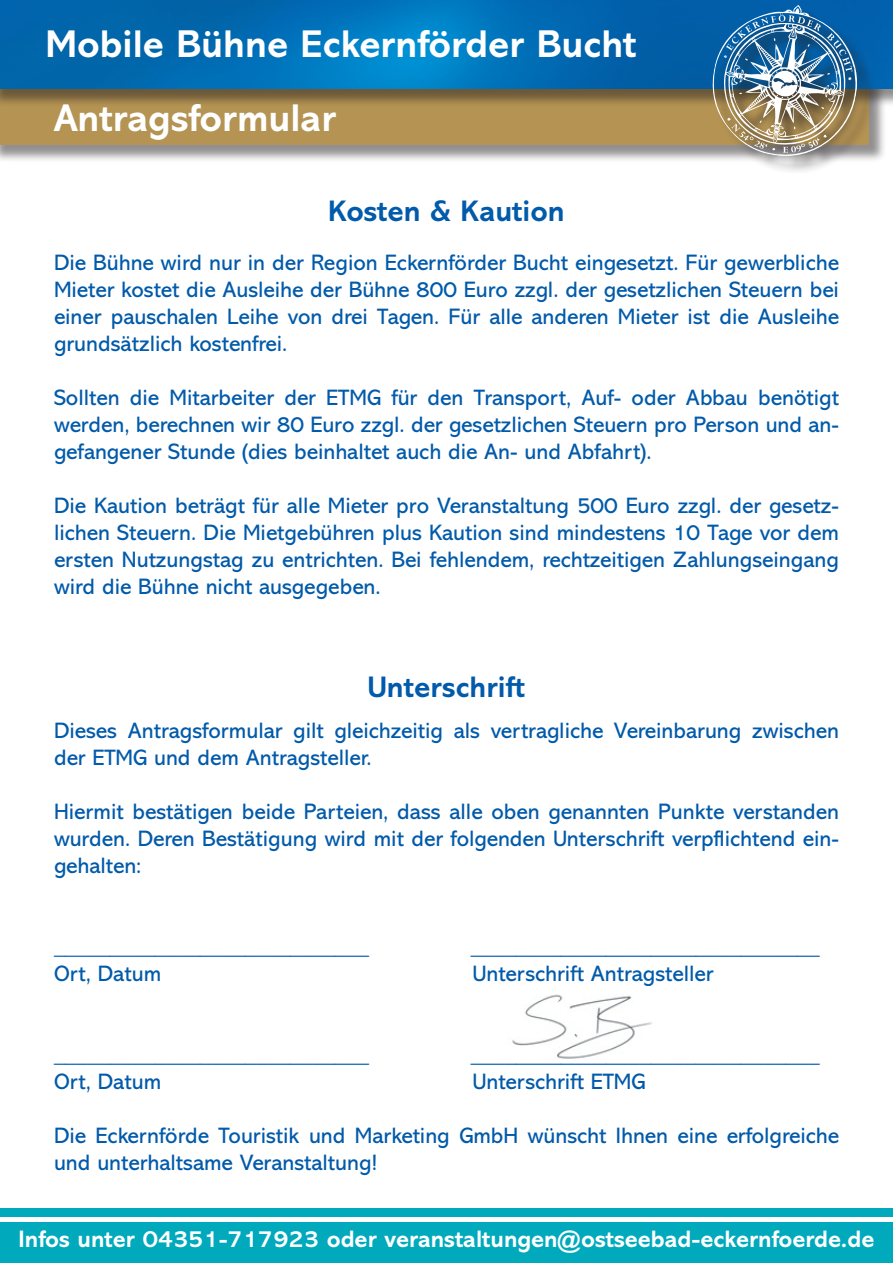
<style>
.page{position:relative;width:893px;height:1263px;background:#fff}
.page>*{position:absolute;margin:0;border:0;box-sizing:border-box;transform-origin:0 0}
.t1{font:700 39px "Abadi MT Pro";color:#fff}
.t2{font:700 30px "Abadi MT Pro";color:#015aaa}
.t3{font:700 24px "Abadi MT Pro";color:#fff}
.t4{font:22.5px/27px "Abadi MT Pro";color:#015aaa;text-align:justify}
</style>
<div class="page">
<div style="left:0;top:43px;width:887px;height:120px;background:#231f20;opacity:.5"></div>
<div style="left:0;top:41px;width:868px;height:103px;background:#b49353"></div>
<div style="left:0;top:2px;width:893px;height:105px;background:#231f20;opacity:.5"></div>
<img style="left:0;top:0;width:893px;height:88px">
<div style="left:715px;top:8px;width:161px;height:166px;background:#231f20;opacity:.75"></div>
<svg style="left:711px;top:5px;width:147px;height:155px;background:#708a98"></svg>
<div style="left:0;top:1209px;width:893px;height:54px;background:#00aabc"></div>
<div style="left:0;top:1217px;width:893px;height:5px;background:#fff"></div>
<img style="left:512px;top:994px;width:140px;height:65px">
<p class="t1" style="left:45px;top:22px;width:593px">Mobile Bühne Eckernförder Bucht</p>
<p class="t1" style="left:54px;top:95px;width:284px">Antragsformular</p>
<p class="t2" style="left:328px;top:193px;width:238px">Kosten &amp; Kaution</p>
<p class="t4" style="left:54px;top:250px;width:786px">Die Bühne wird nur in der Region Eckernförder Bucht eingesetzt. Für gewerbliche Mieter kostet die Ausleihe der Bühne 800 Euro zzgl. der gesetzlichen Steuern bei einer pauschalen Leihe von drei Tagen. Für alle anderen Mieter ist die Ausleihe grundsätzlich kostenfrei.</p>
<p class="t4" style="left:54px;top:385px;width:786px">Sollten die Mitarbeiter der ETMG für den Transport, Auf- oder Abbau benötigt werden, berechnen wir 80 Euro zzgl. der gesetzlichen Steuern pro Person und an&shy;gefangener Stunde (dies beinhaltet auch die An- und Abfahrt).</p>
<p class="t4" style="left:54px;top:493px;width:786px">Die Kaution beträgt für alle Mieter pro Veranstaltung 500 Euro zzgl. der gesetz&shy;lichen Steuern. Die Mietgebühren plus Kaution sind mindestens 10 Tage vor dem ersten Nutzungstag zu entrichten. Bei fehlendem, rechtzeitigen Zahlungseingang wird die Bühne nicht ausgegeben.</p>
<p class="t2" style="left:368px;top:669px;width:159px">Unterschrift</p>
<p class="t4" style="left:54px;top:717px;width:786px">Dieses Antragsformular gilt gleichzeitig als vertragliche Vereinbarung zwischen der ETMG und dem Antragsteller.</p>
<p class="t4" style="left:54px;top:798px;width:786px">Hiermit bestätigen beide Parteien, dass alle oben genannten Punkte verstanden wurden. Deren Bestätigung wird mit der folgenden Unterschrift verpflichtend ein&shy;gehalten:</p>
<p class="t4" style="left:54px;top:933px;width:316px">____________________________</p>
<p class="t4" style="left:471px;top:933px;width:350px">_______________________________</p>
<p class="t4" style="left:54px;top:960px;width:109px">Ort, Datum</p>
<p class="t4" style="left:473px;top:960px;width:242px">Unterschrift Antragsteller</p>
<p class="t4" style="left:54px;top:1041px;width:316px">____________________________</p>
<p class="t4" style="left:471px;top:1041px;width:350px">_______________________________</p>
<p class="t4" style="left:54px;top:1068px;width:109px">Ort, Datum</p>
<p class="t4" style="left:473px;top:1068px;width:174px">Unterschrift ETMG</p>
<p class="t4" style="left:54px;top:1122px;width:786px">Die Eckernförde Touristik und Marketing GmbH wünscht Ihnen eine erfolgreiche und unterhaltsame Veranstaltung!</p>
<p class="t3" style="left:19px;top:1225px;width:857px">Infos unter 04351-717923 oder veranstaltungen@ostseebad-eckernfoerde.de</p>
</div>
